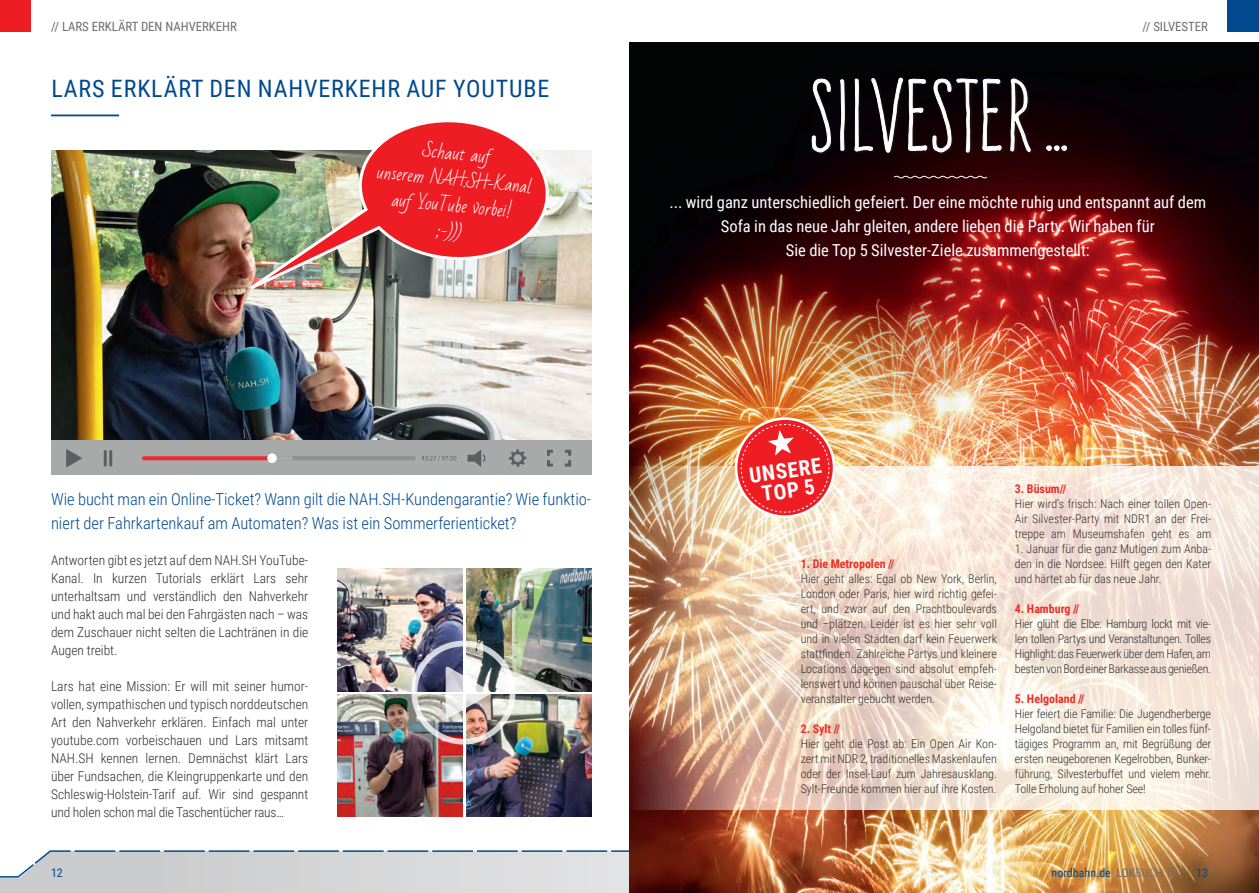
<style>
.page{position:relative;width:1259px;height:893px;background:#fff}
.page>*{position:absolute;margin:0;border:0;box-sizing:border-box;transform-origin:0 0}
.t1{font:88.5px "Frente H1";color:#fff}
.t2{font:24px "Roboto Condensed";letter-spacing:.035em;color:#01498e}
.t3{font:700 21.15px/19.6px "Roboto Condensed";color:#fff;text-align:center}
.t4{font:16.5px/24px "Roboto Condensed";color:#fff;text-align:center}
.t5{font:300 16.5px/24px "Roboto Condensed";color:#01498e}
.t6{font:16.5px/26px "Bad Script";color:#fff;text-align:center}
.t7{font:300 13.5px/18px "Roboto Condensed";letter-spacing:-.01em;color:#312f30;text-align:justify}
.t8{font:12.75px "Roboto Condensed";color:#6c6d70}
.t9{font:300 12px/15px "Roboto Condensed";color:#312f30;text-align:justify}
.t10{font:700 12px "Roboto Condensed";color:#ee2d28}
.t11{font:12px "Roboto Condensed";color:#01498e}
.t12{font:300 12px "Roboto Condensed";color:#6c6d70}
.s1{color:#6c6d70}
.s2{font-weight:300;color:#6c6d70}
</style>
<div class="page">
<svg style="left:0;top:850px;width:629px;height:43px;background:#cfd2d5"></svg>
<div style="left:0;top:0;width:31px;height:31px;background:#ee1d23"></div>
<img style="left:629px;top:43px;width:630px;height:850px">
<div style="left:1228px;top:0;width:31px;height:31px;background:#01498e"></div>
<svg style="left:893px;top:175px;width:94px;height:4px"></svg>
<svg style="left:629px;top:467px;width:630px;height:343px;background:#ead6c5"></svg>
<svg style="left:736px;top:419px;width:98px;height:98px"></svg>
<div style="left:735px;top:417px;width:100px;height:101px;border:3px solid #fff;border-radius:50%"></div>
<div style="left:811px;top:78px;width:259px;height:78px;background:#231f20;opacity:.5"></div>
<svg style="left:811px;top:78px;width:20px;height:75px"></svg>
<svg style="left:840px;top:79px;width:5px;height:72px"></svg>
<svg style="left:854px;top:78px;width:147px;height:75px;background:#2a2124"></svg>
<svg style="left:1010px;top:78px;width:20px;height:74px"></svg>
<svg style="left:1045px;top:145px;width:21px;height:6px"></svg>
<svg style="left:740px;top:424px;width:89px;height:89px;background:#ef4041"></svg>
<img style="left:51px;top:151px;width:540px;height:290px">
<div style="left:51px;top:441px;width:540px;height:34px;background:#a8aaaa"></div>
<svg style="left:66px;top:449px;width:16px;height:18px"></svg>
<hr style="left:142px;top:456px;width:274px;height:4px;background:#8d8f90;border-radius:2px">
<hr style="left:104px;top:450px;width:3px;height:16px;background:#5c5e60">
<hr style="left:109px;top:450px;width:3px;height:16px;background:#5c5e60">
<svg style="left:142px;top:456px;width:151px;height:4px"></svg>
<div style="left:267px;top:453px;width:10px;height:10px;background:#fff;border-radius:50%"></div>
<svg style="left:421px;top:456px;width:35px;height:5px"></svg>
<svg style="left:467px;top:450px;width:19px;height:17px"></svg>
<svg style="left:547px;top:450px;width:6px;height:16px"></svg>
<svg style="left:565px;top:450px;width:6px;height:16px"></svg>
<svg style="left:509px;top:449px;width:17px;height:18px"></svg>
<hr style="left:51px;top:115px;width:68px;height:1px;background:#01498e">
<img style="left:218px;top:122px;width:332px;height:185px">
<img style="left:337px;top:569px;width:125px;height:122px">
<img style="left:466px;top:569px;width:125px;height:122px">
<img style="left:337px;top:694px;width:125px;height:123px">
<img style="left:466px;top:694px;width:125px;height:123px">
<img style="left:411px;top:641px;width:104px;height:104px">
<p class="t8" style="left:51px;top:18px;width:187px">// LARS ERKLÄRT DEN NAHVERKEHR</p>
<p class="t8" style="left:1142px;top:18px;width:67px">// SILVESTER</p>
<h2 class="t2" style="left:51px;top:71px;width:499px">LARS ERKLÄRT DEN NAHVERKEHR AUF YOUTUBE</h2>
<h3 class="t6" style="left:381px;top:133px;width:156px;rotate:6deg">Schaut auf<br>unserem NAH.SH-Kanal auf YouTube vorbei!<br>;-)))</h3>
<h3 class="t5" style="left:51px;top:486px;width:541px">Wie bucht man ein Online-Ticket? Wann gilt die NAH.SH-Kundengarantie? Wie funktio&shy;niert der Fahrkartenkauf am Automaten? Was ist ein Sommerferienticket?</h3>
<p class="t7" style="left:51px;top:550px;width:259px">Antworten gibt es jetzt auf dem NAH.SH YouTube-Kanal. In kurzen Tutorials erklärt Lars sehr unterhaltsam und verständlich den Nahverkehr und hakt auch mal bei den Fahrgästen nach – was dem Zuschauer nicht selten die Lachtränen in die Augen treibt.</p>
<p class="t7" style="left:51px;top:676px;width:259px">Lars hat eine Mission: Er will mit seiner humor&shy;vollen, sympathischen und typisch norddeutschen Art den Nahverkehr erklären. Einfach mal unter youtube.com vorbeischauen und Lars mitsamt NAH.SH kennen lernen. Demnächst klärt Lars über Fundsachen, die Kleingruppenkarte und den Schleswig-Holstein-Tarif auf. Wir sind gespannt und holen schon mal die Taschentücher raus…</p>
<h1 class="t1" style="left:808px;top:66px;width:262px">SILVESTER…</h1>
<h3 class="t4" style="left:669px;top:189px;width:538px">... wird ganz unterschiedlich gefeiert. Der eine möchte ruhig und entspannt auf dem<br>Sofa in das neue Jahr gleiten, andere lieben die Party. Wir haben für<br>Sie die Top 5 Silvester-Ziele zusammengestellt:</h3>
<h3 class="t3" style="left:748px;top:465px;width:74px;rotate:-8deg">UNSERE<br>TOP 5</h3>
<p class="t10" style="left:800px;top:555px;width:95px">1. Die Metropolen //</p>
<p class="t9" style="left:800px;top:570px;width:198px">Hier geht alles: Egal ob New York, Berlin, London oder Paris, hier wird richtig gefei&shy;ert, und zwar auf den Prachtboulevards und –plätzen. Leider ist es hier sehr voll und in vielen Städten darf kein Feuerwerk stattfinden. Zahlreiche Partys und kleinere Locations dagegen sind absolut empfeh&shy;lenswert und können pauschal über Reise&shy;veranstalter gebucht werden.</p>
<p class="t10" style="left:800px;top:720px;width:41px">2. Sylt //</p>
<p class="t9" style="left:800px;top:735px;width:198px">Hier geht die Post ab: Ein Open Air Kon&shy;zert mit NDR 2, traditionelles Maskenlaufen oder der Insel-Lauf zum Jahresausklang.<br>Sylt-Freunde kommen hier auf ihre Kosten.</p>
<p class="t10" style="left:1015px;top:480px;width:53px">3. Büsum//</p>
<p class="t9" style="left:1015px;top:495px;width:198px">Hier wird’s frisch: Nach einer tollen Open-Air Silvester-Party mit NDR1 an der Frei&shy;treppe am Museumshafen geht es am</p>
<p class="t9" style="left:1015px;top:540px;width:198px">1. Januar für die ganz Mutigen zum Anba&shy;den in die Nordsee. Hilft gegen den Kater und härtet ab für das neue Jahr.</p>
<p class="t10" style="left:1015px;top:600px;width:66px">4. Hamburg //</p>
<p class="t9" style="left:1015px;top:615px;width:198px">Hier glüht die Elbe: Hamburg lockt mit vie&shy;len tollen Partys und Veranstaltungen. Tolles Highlight: das Feuerwerk über dem Hafen, am besten von Bord einer Barkasse aus genießen.</p>
<p class="t10" style="left:1015px;top:690px;width:71px">5. Helgoland //</p>
<p class="t9" style="left:1015px;top:705px;width:198px">Hier feiert die Familie: Die Jugendherberge Helgoland bietet für Familien ein tolles fünf&shy;tägiges Programm an, mit Begrüßung der ersten neugeborenen Kegelrobben, Bunker&shy;führung, Silvesterbuffet und vielem mehr.<br>Tolle Erholung auf hoher See!</p>
<p class="t11" style="left:1051px;top:864px;width:127px">nordbahn.de <span class="s1">LOK</span><span class="s2">BUCH 15</span></p>
<p class="t11" style="left:1196px;top:864px;width:13px">13</p>
<p class="t11" style="left:51px;top:864px;width:13px">12</p>
<p class="t12" style="left:1171px;top:864px;width:7px">6</p>
</div>
